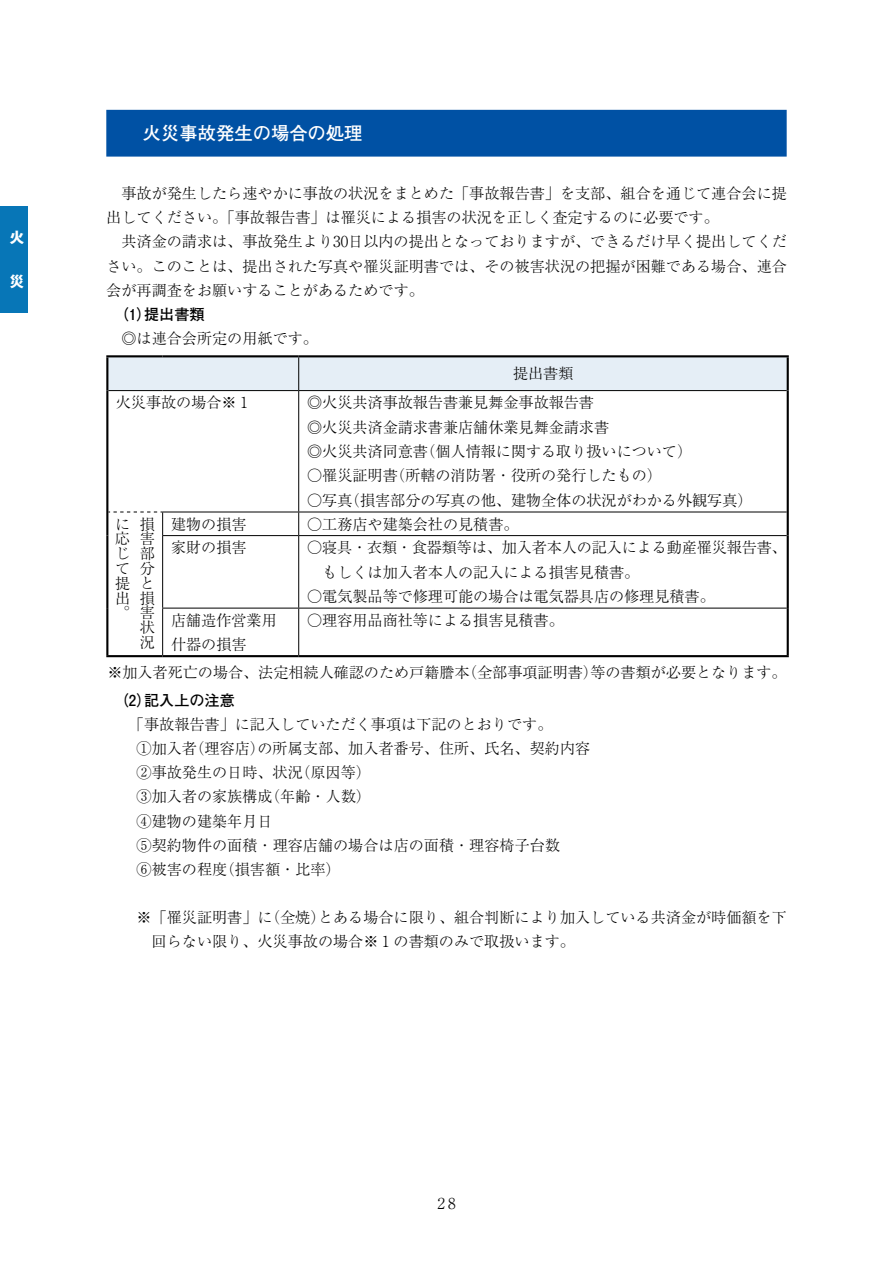
<style>
.page{position:relative;width:893px;height:1263px;background:#fff}
.page>*{position:absolute;margin:0;border:0;box-sizing:border-box;transform-origin:0 0}
.t1{font:700 18.3px "Futo Go B101 Pr 6 N";color:#fff}
.t2{font:300 15.15px/14.9px "Ryumin Pr 6 N";color:#000}
.t3{font:700 15.15px "Futo Go B101 Pr 6 N";color:#000}
.t4{font:700 14.85px "Gothic MB101 Pr 6 N";color:#fff}
</style>
<div class="page">
<div style="left:0;top:206px;width:28px;height:107px;background:#0776b7"></div>
<div style="left:106px;top:110px;width:681px;height:47px;background:#0051a4"></div>
<div style="left:108px;top:357px;width:679px;height:33px;background:#e5eef6"></div>
<hr style="left:298px;top:357px;width:1px;height:33px;background:#000">
<hr style="left:298px;top:391px;width:1px;height:121px;background:#000">
<hr style="left:162px;top:512px;width:137px;height:1px;background:#000">
<hr style="left:299px;top:512px;width:488px;height:1px;background:#000">
<svg style="left:298px;top:512px;width:1px;height:23px"></svg>
<hr style="left:162px;top:535px;width:137px;height:1px;background:#000">
<hr style="left:162px;top:536px;width:1px;height:72px;background:#000">
<hr style="left:299px;top:535px;width:488px;height:1px;background:#000">
<hr style="left:298px;top:536px;width:1px;height:72px;background:#000">
<hr style="left:162px;top:608px;width:137px;height:1px;background:#000">
<hr style="left:162px;top:608px;width:1px;height:47px;background:#000">
<hr style="left:299px;top:608px;width:488px;height:1px;background:#000">
<hr style="left:298px;top:608px;width:1px;height:47px;background:#000">
<hr style="left:108px;top:390px;width:55px;height:1px;background:#000">
<hr style="left:163px;top:390px;width:136px;height:1px;background:#000">
<hr style="left:299px;top:390px;width:488px;height:1px;background:#000">
<hr style="left:106px;top:355px;width:57px;height:2px;background:#000">
<hr style="left:106px;top:357px;width:2px;height:34px;background:#000">
<hr style="left:163px;top:355px;width:136px;height:2px;background:#000">
<hr style="left:299px;top:355px;width:490px;height:2px;background:#000">
<hr style="left:787px;top:357px;width:2px;height:34px;background:#000">
<hr style="left:106px;top:391px;width:2px;height:121px;background:#000">
<hr style="left:787px;top:391px;width:2px;height:121px;background:#000">
<hr style="left:106px;top:512px;width:2px;height:24px;background:#000">
<hr style="left:106px;top:536px;width:2px;height:72px;background:#000">
<hr style="left:106px;top:608px;width:2px;height:47px;background:#000">
<hr style="left:106px;top:655px;width:57px;height:2px;background:#000">
<hr style="left:787px;top:512px;width:2px;height:24px;background:#000">
<hr style="left:787px;top:536px;width:2px;height:72px;background:#000">
<hr style="left:787px;top:608px;width:2px;height:47px;background:#000">
<hr style="left:163px;top:655px;width:136px;height:2px;background:#000">
<hr style="left:299px;top:655px;width:490px;height:2px;background:#000">
<svg style="left:108px;top:512px;width:55px;height:23px"></svg>
<p class="t4" style="left:10px;top:225px;width:16px">火</p>
<p class="t4" style="left:10px;top:269px;width:16px">災</p>
<p class="t1" style="left:106px;top:118px;width:258px">　　火災事故発生の場合の処理</p>
<p class="t2" style="left:106px;top:180px;width:682px;line-height:24.2px;text-indent:15px">事故が発生したら速やかに事故の状況をまとめた「事故報告書」を支部、組合を通じて連合会に提出してください。「事故報告書」は罹災による損害の状況を正しく査定するのに必要です。</p>
<p class="t2" style="left:106px;top:229px;width:682px;line-height:24.2px;text-align:justify;text-indent:15px">共済金の請求は、事故発生より30日以内の提出となっておりますが、できるだけ早く提出してください。このことは、提出された写真や罹災証明書では、その被害状況の把握が困難である場合、連合会が再調査をお願いすることがあるためです。</p>
<p class="t3" style="left:114px;top:302px;width:92px">（1 ）提出書類</p>
<p class="t2" style="left:121px;top:330px;width:198px">◎は連合会所定の用紙です。</p>
<p class="t2" style="left:513px;top:365px;width:62px">提出書類</p>
<p class="t2" style="left:116px;top:394px;width:134px">火災事故の場合※ １</p>
<p class="t2" style="left:307px;top:389px;width:386px;line-height:24.5px">◎火災共済事故報告書兼見舞金事故報告書<br>◎火災共済金請求書兼店舗休業見舞金請求書<br>◎火災共済同意書（個人情報に関する取り扱いについて）</p>
<p class="t2" style="left:307px;top:467px;width:356px">○罹災証明書（所轄の消防署・役所の発行したもの）</p>
<p class="t2" style="left:307px;top:492px;width:447px">○写真（損害部分の写真の他、建物全体の状況がわかる外観写真）</p>
<p class="t2" style="left:115px;top:515px;width:16px;text-align:justify">に応じて提出。</p>
<p class="t2" style="left:140px;top:515px;width:16px">損害部分と損害状況</p>
<p class="t2" style="left:171px;top:515px;width:77px">建物の損害</p>
<p class="t2" style="left:307px;top:515px;width:213px">○工務店や建築会社の見積書。</p>
<p class="t2" style="left:171px;top:539px;width:77px">家財の損害</p>
<p class="t2" style="left:322px;top:534px;width:466px;line-height:24.5px;text-indent:-15px">○寝具・衣類・食器類等は、加入者本人の記入による動産罹災報告書、もしくは加入者本人の記入による損害見積書。</p>
<p class="t2" style="left:307px;top:588px;width:409px">○電気製品等で修理可能の場合は電気器具店の修理見積書。</p>
<p class="t2" style="left:171px;top:607px;width:107px;line-height:24.5px">店舗造作営業用什器の損害</p>
<p class="t2" style="left:307px;top:612px;width:258px">○理容用品商社等による損害見積書。</p>
<p class="t2" style="left:107px;top:664px;width:681px">※加入者死亡の場合、法定相続人確認のため戸籍謄本（全部事項証明書）等の書類が必要となります。</p>
<p class="t3" style="left:114px;top:688px;width:122px">（2）記入上の注意</p>
<p class="t2" style="left:137px;top:711px;width:455px;line-height:24.2px;text-indent:-8px">「事故報告書」に記入していただく事項は下記のとおりです。<br>①加入者（理容店）の所属支部、加入者番号、住所、氏名、契約内容<br>②事故発生の日時、状況（原因等）<br>③加入者の家族構成（年齢・人数）<br>④建物の建築年月日<br>⑤契約物件の面積・理容店舗の場合は店の面積・理容椅子台数<br>⑥被害の程度（損害額・比率）</p>
<p class="t2" style="left:152px;top:904px;width:637px;line-height:24.2px;text-indent:-15px">※「罹災証明書」に（全焼）とある場合に限り、組合判断により加入している共済金が時価額を下回らない限り、火災事故の場合※ １の書類のみで取扱います。</p>
<p class="t2" style="left:437px;top:1195px;width:20px">28</p>
</div>
